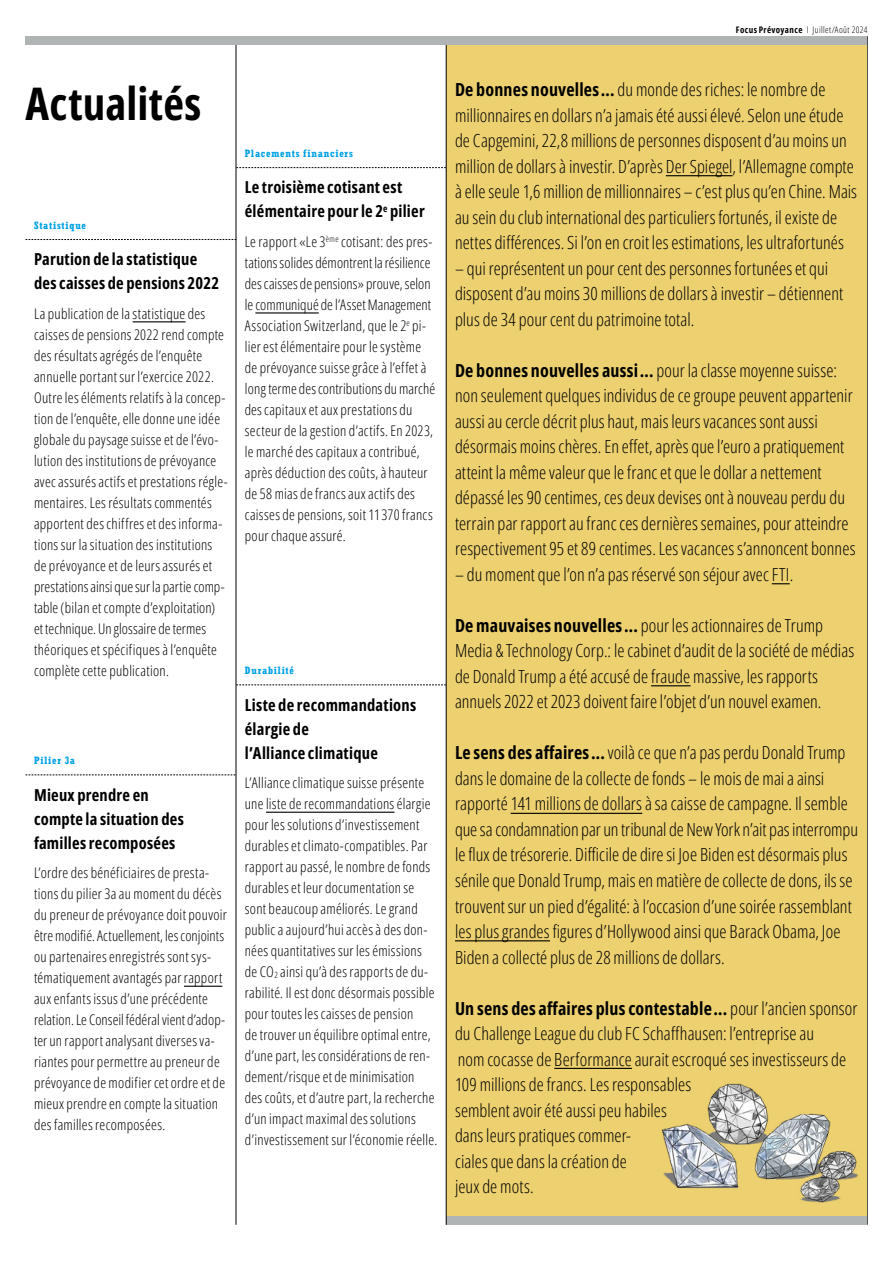
<style>
.page{position:relative;width:893px;height:1263px;background:#fff}
.page>*{position:absolute;margin:0;border:0;box-sizing:border-box;transform-origin:0 0}
.t1{font:700 45px "Open Sans Condensed";letter-spacing:.005em;color:#000}
.t2{font:300 18px/25.5px "Open Sans Condensed";letter-spacing:.005em;color:#000}
.t3{font:700 16.5px/24px "Open Sans Condensed";letter-spacing:.015em;color:#000}
.t4{font:300 14.7px/21px "Open Sans Condensed";letter-spacing:.02em;color:#000}
.t5{font:700 condensed 10.5px "Rockwell";letter-spacing:.075em;color:#00a1e5}
.t6{font:300 9px "Open Sans Condensed";letter-spacing:.04em;color:#000}
.s1{font-weight:700}
.s2{font-size:8.55px}
</style>
<div class="page">
<hr style="left:867px;top:36px;width:1px;height:1189px;background:#000">
<div style="left:26px;top:36px;width:841px;height:9px;background:#b1b4b4"></div>
<div style="left:446px;top:45px;width:421px;height:1180px;background:#edd170"></div>
<hr style="left:666px;top:175px;width:67px;height:1px;background:#000">
<svg style="left:772px;top:583px;width:18px;height:1px"></svg>
<hr style="left:651px;top:685px;width:40px;height:1px;background:#000">
<hr style="left:511px;top:813px;width:131px;height:1px;background:#000">
<hr style="left:455px;top:940px;width:95px;height:1px;background:#000">
<hr style="left:554px;top:1068px;width:78px;height:1px;background:#000">
<div style="left:446px;top:1216px;width:421px;height:9px;background:#b1b4b4"></div>
<hr style="left:446px;top:45px;width:1px;height:1180px;background:#000">
<img style="left:661px;top:1083px;width:197px;height:120px">
<svg style="left:26px;top:774px;width:209px;height:1px"></svg>
<hr style="left:184px;top:986px;width:38px;height:1px;background:#000">
<svg style="left:26px;top:239px;width:210px;height:1px"></svg>
<hr style="left:133px;top:321px;width:53px;height:1px;background:#000">
<svg style="left:237px;top:684px;width:209px;height:1px"></svg>
<hr style="left:266px;top:812px;width:129px;height:1px;background:#000">
<svg style="left:237px;top:167px;width:209px;height:1px"></svg>
<hr style="left:255px;top:312px;width:64px;height:1px;background:#000">
<hr style="left:236px;top:45px;width:1px;height:1180px;background:#000">
<p class="t6" style="left:736px;top:24px;width:133px"><span class="s1">Focus Prévoyance</span> I Juillet/Août 2024</p>
<h1 class="t1" style="left:26px;top:72px;width:177px">Actualités</h1>
<p class="t2" style="left:455px;top:76px;width:404px"><span class="s1">De bonnes nouvelles…</span> du monde des riches: le nombre de millionnaires en dollars n’a jamais été aussi élevé. Selon une étude de Capgemini, 22,8 millions de personnes disposent d’au moins un million de dollars à investir. D’après Der Spiegel, l’Allemagne compte à elle seule 1,6 million de millionnaires – c’est plus qu’en Chine. Mais au sein du club international des particuliers fortunés, il existe de nettes différences. Si l’on en croit les estimations, les ultrafortunés</p>
<p class="t2" style="left:455px;top:255px;width:390px">– qui représentent un pour cent des personnes fortunées et qui disposent d’au moins 30 millions de dollars à investir – détiennent plus de 34 pour cent du patrimoine total.</p>
<p class="t2" style="left:455px;top:357px;width:402px"><span class="s1">De bonnes nouvelles aussi…</span> pour la classe moyenne suisse: non seulement quelques individus de ce groupe peuvent appartenir aussi au cercle décrit plus haut, mais leurs vacances sont aussi désormais moins chères. En effet, après que l’euro a pratiquement atteint la même valeur que le franc et que le dollar a nettement dépassé les 90 centimes, ces deux devises ont à nouveau perdu du terrain par rapport au franc ces dernières semaines, pour atteindre respectivement 95 et 89 centimes. Les vacances s’annoncent bonnes</p>
<p class="t2" style="left:455px;top:561px;width:340px">– du moment que l’on n’a pas réservé son séjour avec FTI.</p>
<p class="t2" style="left:455px;top:612px;width:401px"><span class="s1">De mauvaises nouvelles…</span> pour les actionnaires de Trump Media &amp; Technology Corp.: le cabinet d’audit de la société de médias de Donald Trump a été accusé de fraude massive, les rapports annuels 2022 et 2023 doivent faire l’objet d’un nouvel examen.</p>
<p class="t2" style="left:455px;top:740px;width:404px"><span class="s1">Le sens des affaires…</span> voilà ce que n’a pas perdu Donald Trump dans le domaine de la collecte de fonds – le mois de mai a ainsi rapporté 141 millions de dollars à sa caisse de campagne. Il semble que sa condamnation par un tribunal de New York n’ait pas interrompu le flux de trésorerie. Difficile de dire si Joe Biden est désormais plus sénile que Donald Trump, mais en matière de collecte de dons, ils se trouvent sur un pied d’égalité: à l’occasion d’une soirée rassemblant les plus grandes figures d’Hollywood ainsi que Barack Obama, Joe Biden a collecté plus de 28 millions de dollars.</p>
<p class="t2" style="left:455px;top:995px;width:404px"><span class="s1">Un sens des affaires plus contestable…</span> pour l’ancien sponsor du Challenge League du club FC Schaffhausen: l’entreprise au<br>nom cocasse de Berformance aurait escroqué ses investisseurs de 109 millions de francs. Les responsables<br>semblent avoir été aussi peu habiles<br>dans leurs pratiques commer-<br>ciales que dans la création de<br>jeux de mots.</p>
<p class="t5" style="left:245px;top:147px;width:110px">Placements financiers</p>
<p class="t3" style="left:245px;top:175px;width:181px">Le troisième cotisant est élémentaire pour le 2<sup>e</sup> pilier</p>
<p class="t4" style="left:245px;top:231px;width:192px">Le rapport «Le 3<sup>ème</sup> cotisant: des pres&shy;tations solides démontrent la résilience des caisses de pensions» prouve, selon le communiqué de l’Asset Management Association Switzerland, que le 2<sup>e</sup> pi&shy;lier est élémentaire pour le système de prévoyance suisse grâce à l’effet à long terme des contributions du marché des capitaux et aux prestations du secteur de la gestion d’actifs. En 2023, le marché des capitaux a contribué, après déduction des coûts, à hauteur de 58 mias de francs aux actifs des caisses de pensions, soit 11370 francs pour chaque assuré.</p>
<p class="t5" style="left:34px;top:219px;width:54px">Statistique</p>
<p class="t3" style="left:34px;top:247px;width:187px">Parution de la statistique des caisses de pensions 2022</p>
<p class="t4" style="left:34px;top:303px;width:195px">La publication de la statistique des caisses de pensions 2022 rend compte des résultats agrégés de l’enquête annuelle portant sur l’exercice 2022.<br>Outre les éléments relatifs à la concep&shy;tion de l’enquête, elle donne une idée globale du paysage suisse et de l’évo&shy;lution des institutions de prévoyance avec assurés actifs et prestations régle&shy;mentaires. Les résultats commentés apportent des chiffres et des informa&shy;tions sur la situation des institutions de prévoyance et de leurs assurés et prestations ainsi que sur la partie comp&shy;table (bilan et compte d’exploitation) et technique. Un glossaire de termes théoriques et spécifiques à l’enquête complète cette publication.</p>
<p class="t5" style="left:245px;top:664px;width:51px">Durabilité</p>
<p class="t3" style="left:245px;top:692px;width:173px">Liste de recommandations élargie de<br>l’Alliance climatique</p>
<p class="t4" style="left:245px;top:772px;width:194px">L’Alliance climatique suisse présente une liste de recommandations élargie pour les solutions d’investissement durables et climato-compatibles. Par rapport au passé, le nombre de fonds durables et leur documentation se sont beaucoup améliorés. Le grand public a aujourd’hui accès à des don&shy;nées quantitatives sur les émissions de CO<span class="s2">2</span> ainsi qu’à des rapports de du&shy;rabilité. Il est donc désormais possible pour toutes les caisses de pension<br>de trouver un équilibre optimal entre, d’une part, les considérations de ren&shy;dement/risque et de minimisation<br>des coûts, et d’autre part, la recherche d’un impact maximal des solutions d’investissement sur l’économie réelle.</p>
<p class="t5" style="left:34px;top:754px;width:43px">Pilier 3a</p>
<p class="t3" style="left:34px;top:782px;width:151px">Mieux prendre en compte la situation des familles recomposées</p>
<p class="t4" style="left:34px;top:862px;width:194px">L’ordre des bénéficiaires de presta&shy;tions du pilier 3a au moment du décès du preneur de prévoyance doit pouvoir être modifié. Actuellement, les conjoints ou partenaires enregistrés sont sys&shy;tématiquement avantagés par rapport aux enfants issus d’une précédente relation. Le Conseil fédéral vient d’adop&shy;ter un rapport analysant diverses va&shy;riantes pour permettre au preneur de prévoyance de modifier cet ordre et de mieux prendre en compte la situation des familles recomposées.</p>
</div>
